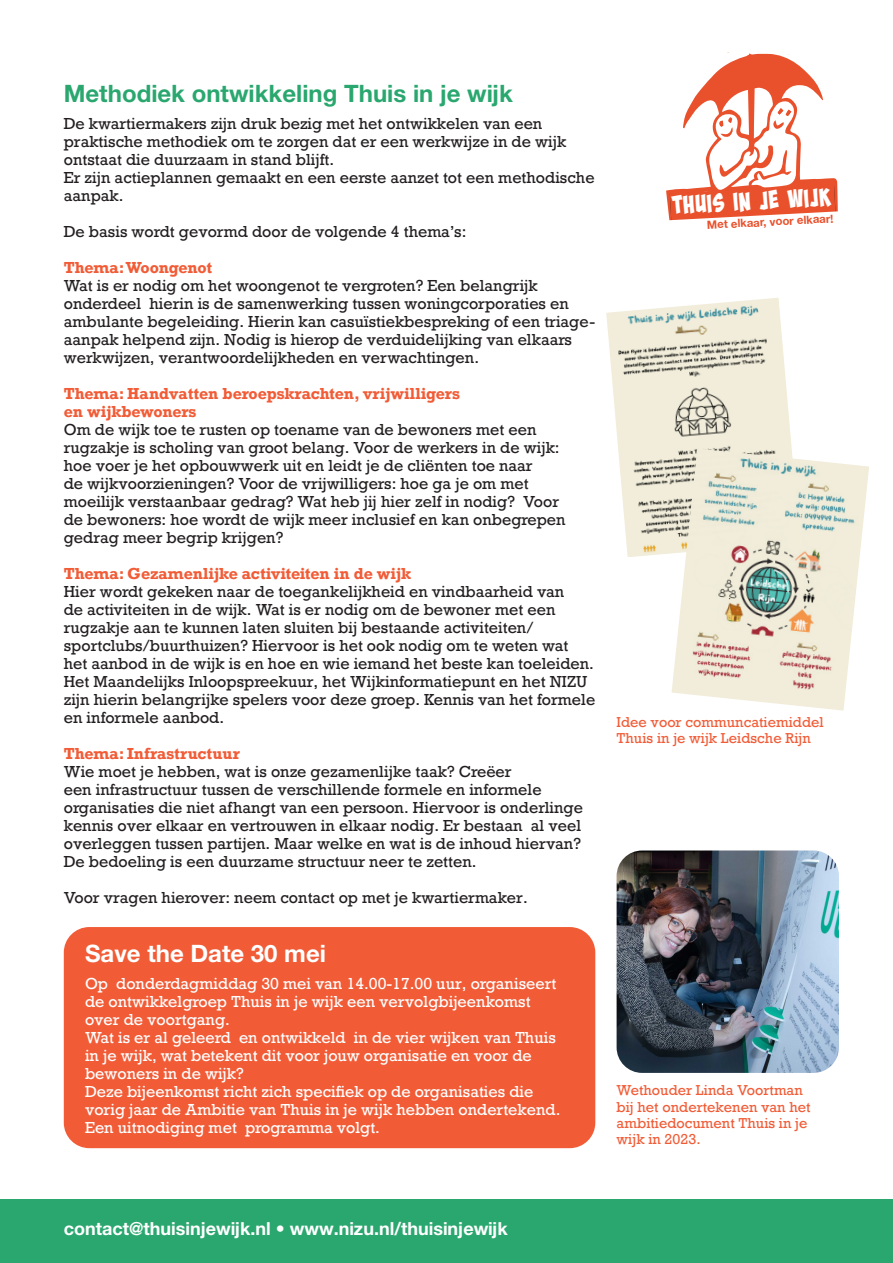
<style>
.page{position:relative;width:893px;height:1263px;background:#fff}
.page>*{position:absolute;margin:0;border:0;box-sizing:border-box;transform-origin:0 0}
.t1{font:25.5px "Bada Boom Pro BB";color:#fff}
.t2{font:700 24px "Helvetica Neue LT Pro";color:#2aa76f}
.t3{font:700 24px "Helvetica Neue LT Pro";color:#fff}
.t4{font:700 18px "Helvetica Neue LT Pro";color:#fff}
.t5{font:15px/18px "Rockwell";color:#231f20}
.t6{font:15px/18px "Rockwell";color:#fff}
.t7{font:700 15px/18px "Rockwell";letter-spacing:-.01em;color:#f15c37}
.t8{font:13.5px/16.2px "Rockwell";color:#f15c37}
.t9{font:700 11.4px "Helvetica Neue";color:#e9512c}
</style>
<div class="page">
<div style="left:64px;top:927px;width:531px;height:221px;background:#f15c37;border-radius:26px"></div>
<div style="left:0;top:1199px;width:893px;height:64px;background:#2aa76f"></div>
<svg style="left:666px;top:52px;width:172px;height:169px"></svg>
<img style="left:617px;top:850px;width:222px;height:223px">
<img style="left:606px;top:298px;width:186px;height:259px">
<img style="left:671px;top:448px;width:198px;height:263px">
<p class="t2" style="left:64px;top:79px;width:450px">Methodiek ontwikkeling Thuis in je wijk</p>
<p class="t5" style="left:64px;top:115px;width:504px">De kwartiermakers zijn druk bezig met het ontwikkelen van een praktische methodiek om te zorgen dat er een werkwijze in de wijk ontstaat die duurzaam in stand blijft.</p>
<p class="t5" style="left:64px;top:169px;width:532px">Er zijn actieplannen gemaakt en een eerste aanzet tot een methodische aanpak.</p>
<p class="t5" style="left:64px;top:223px;width:404px">De basis wordt gevormd door de volgende 4 thema’s:</p>
<p class="t7" style="left:64px;top:259px;width:150px">Thema: Woongenot</p>
<p class="t5" style="left:64px;top:277px;width:533px">Wat is er nodig om het woongenot te vergroten? Een belangrijk onderdeel hierin is de samenwerking tussen woningcorporaties en ambulante begeleiding. Hierin kan casuïstiekbespreking of een triage&shy;aanpak helpend zijn. Nodig is hierop de verduidelijking van elkaars werkwijzen, verantwoordelijkheden en verwachtingen.</p>
<p class="t7" style="left:64px;top:385px;width:398px">Thema: Handvatten beroepskrachten, vrijwilligers en wijkbewoners</p>
<p class="t5" style="left:64px;top:421px;width:503px">Om de wijk toe te rusten op toename van de bewoners met een rugzakje is scholing van groot belang. Voor de werkers in de wijk: hoe voer je het opbouwwerk uit en leidt je de cliënten toe naar<br>de wijkvoorzieningen? Voor de vrijwilligers: hoe ga je om met moeilijk verstaanbaar gedrag? Wat heb jij hier zelf in nodig? Voor de bewoners: hoe wordt de wijk meer inclusief en kan onbegrepen gedrag meer begrip krijgen?</p>
<p class="t7" style="left:64px;top:565px;width:349px">Thema: Gezamenlijke activiteiten in de wijk</p>
<p class="t5" style="left:64px;top:583px;width:533px">Hier wordt gekeken naar de toegankelijkheid en vindbaarheid van<br>de activiteiten in de wijk. Wat is er nodig om de bewoner met een rugzakje aan te kunnen laten sluiten bij bestaande activiteiten/ sportclubs/buurthuizen? Hiervoor is het ook nodig om te weten wat het aanbod in de wijk is en hoe en wie iemand het beste kan toeleiden.<br>Het Maandelijks Inloopspreekuur, het Wijkinformatiepunt en het NIZU zijn hierin belangrijke spelers voor deze groep. Kennis van het formele en informele aanbod.</p>
<p class="t7" style="left:64px;top:745px;width:178px">Thema: Infrastructuur</p>
<p class="t5" style="left:64px;top:763px;width:521px">Wie moet je hebben, wat is onze gezamenlijke taak? Creëer<br>een infrastructuur tussen de verschillende formele en informele organisaties die niet afhangt van een persoon. Hiervoor is onderlinge kennis over elkaar en vertrouwen in elkaar nodig. Er bestaan al veel overleggen tussen partijen. Maar welke en wat is de inhoud hiervan?<br>De bedoeling is een duurzame structuur neer te zetten.</p>
<p class="t5" style="left:64px;top:889px;width:465px">Voor vragen hierover: neem contact op met je kwartiermaker.</p>
<p class="t3" style="left:85px;top:938px;width:242px">Save the Date 30 mei</p>
<p class="t6" style="left:85px;top:975px;width:473px">Op donderdagmiddag 30 mei van 14.00-17.00 uur, organiseert de ontwikkelgroep Thuis in je wijk een vervolgbijeenkomst over de voortgang.</p>
<p class="t6" style="left:85px;top:1029px;width:472px">Wat is er al geleerd en ontwikkeld in de vier wijken van Thuis in je wijk, wat betekent dit voor jouw organisatie en voor de bewoners in de wijk?</p>
<p class="t6" style="left:85px;top:1083px;width:477px">Deze bijeenkomst richt zich specifiek op de organisaties die vorig jaar de Ambitie van Thuis in je wijk hebben ondertekend.<br>Een uitnodiging met programma volgt.</p>
<p class="t1" style="left:671px;top:190px;width:160px;rotate:-3deg">Thuis in je wijk</p>
<p class="t9" style="left:707px;top:216px;width:128px;rotate:-3deg">Met elkaar, voor elkaar!</p>
<p class="t8" style="left:617px;top:714px;width:209px">Idee voor communcatiemiddel<br>Thuis in je wijk Leidsche Rijn</p>
<p class="t8" style="left:617px;top:1082px;width:196px">Wethouder Linda Voortman bij het ondertekenen van het ambitiedocument Thuis in je wijk in 2023.</p>
<p class="t4" style="left:64px;top:1218px;width:446px">contact@thuisinjewijk.nl • www.nizu.nl/thuisinjewijk</p>
</div>
